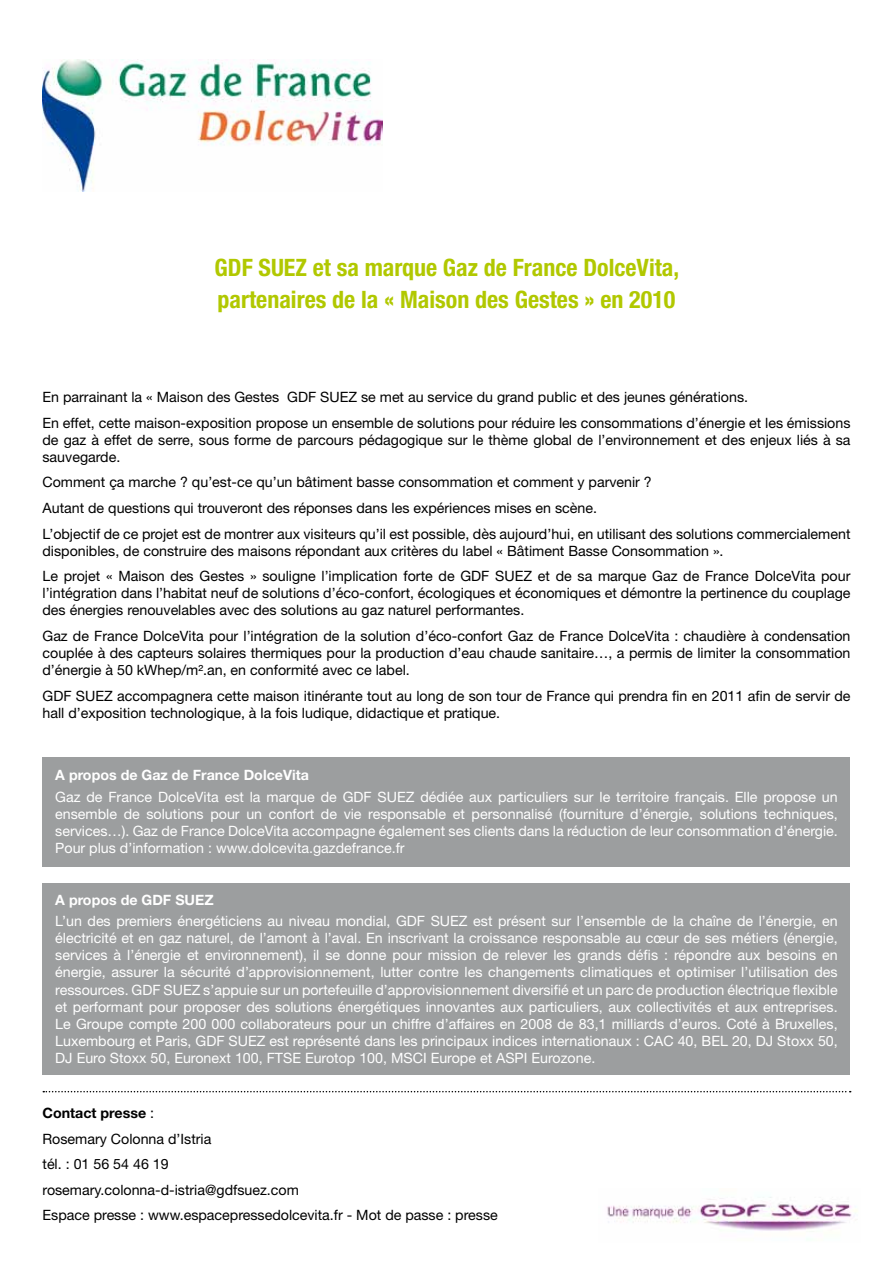
<style>
.page{position:relative;width:893px;height:1263px;background:#fff}
.page>*{position:absolute;margin:0;border:0;box-sizing:border-box;transform-origin:0 0}
.t1{font:700 condensed 24px/31.5px "Helvetica Neue LT Std";color:#b1c800}
.t2{font:14.25px/25.7px "Helvetica Neue LT Std";color:#000}
.t3{font:14.25px/17.1px "Helvetica Neue LT Std";color:#fff;text-align:justify}
.t4{font:700 14.25px "Helvetica Neue LT Std";color:#fff}
.s1{font-weight:700}
</style>
<div class="page">
<svg style="left:43px;top:1091px;width:808px;height:1px"></svg>
<div style="left:43px;top:757px;width:807px;height:109px;background:#9c9e9f"></div>
<div style="left:43px;top:883px;width:807px;height:191px;background:#9c9e9f"></div>
<img style="left:43px;top:60px;width:340px;height:132px">
<img style="left:607px;top:1197px;width:250px;height:43px">
<h1 class="t1" style="left:215px;top:252px;width:466px">GDF SUEZ et sa marque Gaz de France DolceVita, partenaires de la « Maison des Gestes » en 2010</h1>
<p class="t2" style="left:43px;top:384px;width:809px">En parrainant la « Maison des Gestes GDF SUEZ se met au service du grand public et des jeunes générations.<br>En effet, cette maison-exposition propose un ensemble de solutions pour réduire les consommations d’énergie et les émissions</p>
<p class="t2" style="left:43px;top:431px;width:810px;line-height:17.1px">de gaz à effet de serre, sous forme de parcours pédagogique sur le thème global de l’environnement et des enjeux liés à sa sauvegarde.</p>
<p class="t2" style="left:43px;top:469px;width:809px">Comment ça marche ? qu’est-ce qu’un bâtiment basse consommation et comment y parvenir ?<br>Autant de questions qui trouveront des réponses dans les expériences mises en scène.<br>L’objectif de ce projet est de montrer aux visiteurs qu’il est possible, dès aujourd’hui, en utilisant des solutions commercialement</p>
<p class="t2" style="left:43px;top:538px;width:809px">disponibles, de construire des maisons répondant aux critères du label « Bâtiment Basse Consommation ».<br>Le projet « Maison des Gestes » souligne l’implication forte de GDF SUEZ et de sa marque Gaz de France DolceVita pour</p>
<p class="t2" style="left:43px;top:584px;width:809px;line-height:17.1px">l’intégration dans l’habitat neuf de solutions d’éco-confort, écologiques et économiques et démontre la pertinence du couplage des énergies renouvelables avec des solutions au gaz naturel performantes.</p>
<p class="t2" style="left:43px;top:627px;width:809px;line-height:17.1px;text-align:justify">Gaz de France DolceVita pour l’intégration de la solution d’éco-confort Gaz de France DolceVita : chaudière à condensation couplée à des capteurs solaires thermiques pour la production d’eau chaude sanitaire…, a permis de limiter la consommation d’énergie à 50 kWhep/m².an, en conformité avec ce label.</p>
<p class="t2" style="left:43px;top:687px;width:809px;line-height:17.1px">GDF SUEZ accompagnera cette maison itinérante tout au long de son tour de France qui prendra fin en 2011 afin de servir de hall d’exposition technologique, à la fois ludique, didactique et pratique.</p>
<p class="t4" style="left:55px;top:766px;width:255px">A propos de Gaz de France DolceVita</p>
<p class="t3" style="left:55px;top:788px;width:784px">Gaz de France DolceVita est la marque de GDF SUEZ dédiée aux particuliers sur le territoire français. Elle propose un ensemble de solutions pour un confort de vie responsable et personnalisé (fourniture d’énergie, solutions techniques, services…). Gaz de France DolceVita accompagne également ses clients dans la réduction de leur consommation d’énergie.<br>Pour plus d’information : www.dolcevita.gazdefrance.fr</p>
<p class="t4" style="left:55px;top:891px;width:160px">A propos de GDF SUEZ</p>
<p class="t3" style="left:55px;top:912px;width:784px">L’un des premiers énergéticiens au niveau mondial, GDF SUEZ est présent sur l’ensemble de la chaîne de l’énergie, en électricité et en gaz naturel, de l’amont à l’aval. En inscrivant la croissance responsable au cœur de ses métiers (énergie, services à l’énergie et environnement), il se donne pour mission de relever les grands défis : répondre aux besoins en énergie, assurer la sécurité d’approvisionnement, lutter contre les changements climatiques et optimiser l’utilisation des ressources. GDF SUEZ s’appuie sur un portefeuille d’approvisionnement diversifié et un parc de production électrique flexible et performant pour proposer des solutions énergétiques innovantes aux particuliers, aux collectivités et aux entreprises.<br>Le Groupe compte 200 000 collaborateurs pour un chiffre d’affaires en 2008 de 83,1 milliards d’euros. Coté à Bruxelles, Luxembourg et Paris, GDF SUEZ est représenté dans les principaux indices internationaux : CAC 40, BEL 20, DJ Stoxx 50, DJ Euro Stoxx 50, Euronext 100, FTSE Eurotop 100, MSCI Europe et ASPI Eurozone.</p>
<p class="t2" style="left:43px;top:1100px;width:457px"><span class="s1">Contact presse</span> :<br>Rosemary Colonna d’Istria<br>tél. : 01 56 54 46 19<br>rosemary.colonna-d-istria@gdfsuez.com<br>Espace presse : www.espacepressedolcevita.fr - Mot de passe : presse</p>
</div>
